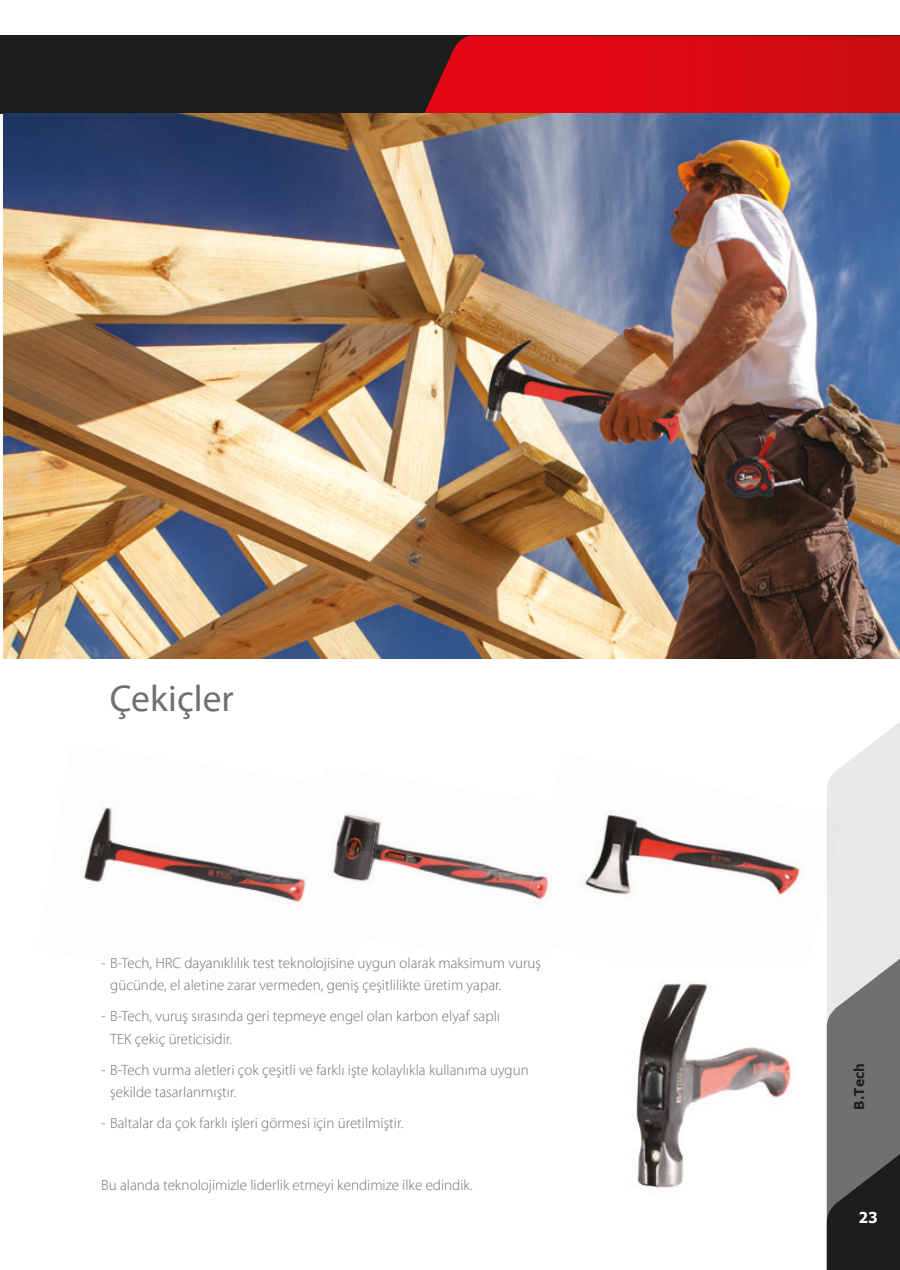
<style>
.page{position:relative;width:900px;height:1270px;background:#fff}
.page>*{position:absolute;margin:0;border:0;box-sizing:border-box;transform-origin:0 0}
.t1{font:37.5px "Myriad Pro";color:#70706f}
.t2{font:300 15px/22.5px "Myriad Pro";color:#70706f}
.t3{font:700 15px "Verdana";color:#fff;scale:.91 1}
.t4{font:700 13.5px "Verdana";color:#1d1d1b;scale:.91 1}
</style>
<div class="page">
<div style="left:0;top:36px;width:900px;height:78px;background:#1d1d1b"></div>
<svg style="left:424px;top:36px;width:476px;height:78px;background:#d10a14"></svg>
<img style="left:3px;top:114px;width:897px;height:544px">
<img style="left:581px;top:813px;width:220px;height:82px">
<img style="left:632px;top:1005px;width:162px;height:183px">
<img style="left:654px;top:980px;width:54px;height:25px">
<img style="left:82px;top:807px;width:218px;height:95px">
<img style="left:382px;top:843px;width:136px;height:49px">
<img style="left:518px;top:873px;width:31px;height:30px">
<img style="left:300px;top:814px;width:82px;height:87px">
<svg style="left:826px;top:722px;width:74px;height:548px;background:#a0a09f"></svg>
<h1 class="t1" style="left:110px;top:675px;width:125px">Çekiçler</h1>
<p class="t2" style="left:110px;top:951px;width:432px;text-indent:-9px">- B-Tech, HRC dayanıklılık test teknolojisine uygun olarak maksimum vuruş gücünde, el aletine zarar vermeden, geniş çeşitlilikte üretim yapar.</p>
<p class="t2" style="left:110px;top:1004px;width:391px;text-indent:-9px">- B-Tech, vuruş sırasında geri tepmeye engel olan karbon elyaf saplı<br>TEK çekiç üreticisidir.</p>
<p class="t2" style="left:110px;top:1058px;width:420px;text-indent:-9px">- B-Tech vurma aletleri çok çeşitli ve farklı işte kolaylıkla kullanıma uygun şekilde tasarlanmıştır.</p>
<p class="t2" style="left:101px;top:1111px;width:304px">- Baltalar da çok farklı işleri görmesi için üretilmiştir.</p>
<p class="t2" style="left:101px;top:1173px;width:373px">Bu alanda teknolojimizle liderlik etmeyi kendimize ilke edindik.</p>
<p class="t4" style="left:850px;top:1109px;width:52px;rotate:-90deg">B.Tech</p>
<p class="t3" style="left:858px;top:1208px;width:22px">23</p>
</div>
